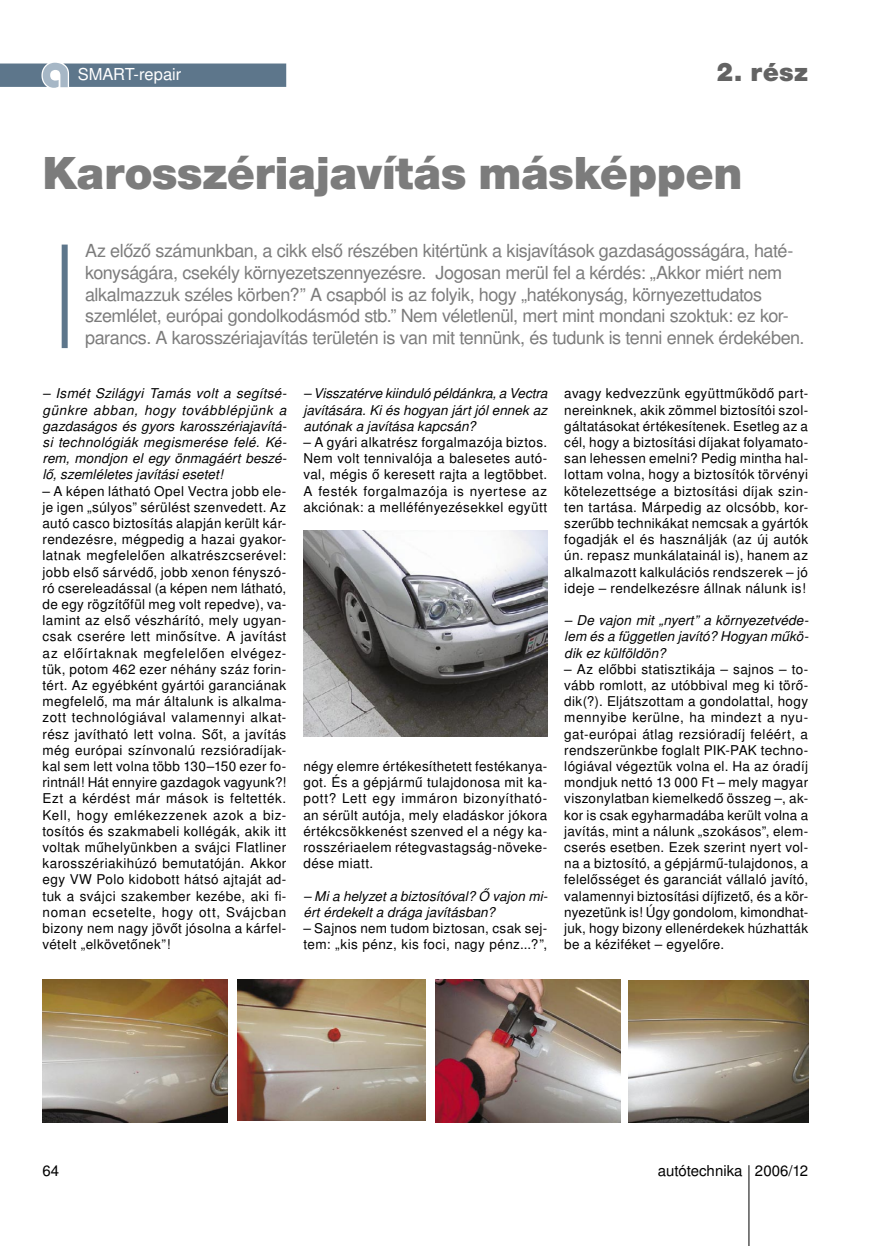
<style>
.page{position:relative;width:872px;height:1246px;background:#fff}
.page>*{position:absolute;margin:0;border:0;box-sizing:border-box;transform-origin:0 0}
.t1{font:900 48px "Nimbus San Nov TOT";color:#7c7c7c}
.cim{font:900 27px "Nimbus San TOT";color:#636363}
.lead{font:18px/21.6px "Nimbus Sans LOT";letter-spacing:-.025em;color:#7c7c7c}
.t2{font:16.5px "Nimbus Sans LOT";letter-spacing:-.005em;color:#fff}
.t3{font:15px "Nimbus Sans LOT";color:#000}
.szoveg_sorkizart{font:13.5px/16.2px "Nimbus Sans LOT";letter-spacing:.025em;color:#000;text-align:justify}
.szoveg_sorkizart-2{font:italic 13.5px/16.2px "Nimbus Sans LOT";letter-spacing:.005em;color:#000;text-align:justify}
</style>
<div class="page">
<svg style="left:0;top:63px;width:286px;height:25px;background:#6f8598"></svg>
<hr style="left:748px;top:1165px;width:1px;height:81px;background:#000">
<div style="left:62px;top:245px;width:6px;height:103px;background:#5d768b"></div>
<img style="left:43px;top:979px;width:184px;height:144px">
<img style="left:237px;top:979px;width:188px;height:141px">
<img style="left:303px;top:530px;width:244px;height:207px">
<img style="left:628px;top:980px;width:180px;height:143px">
<img style="left:435px;top:980px;width:185px;height:142px">
<p class="t2" style="left:78px;top:64px;width:105px">SMART-repair</p>
<p class="cim" style="left:716px;top:56px;width:93px">2. rész</p>
<p class="t1" style="left:43px;top:145px;width:701px">Karosszériajavítás másképpen</p>
<p class="lead" style="left:85px;top:241px;width:721px">Az előző számunkban, a cikk első részében kitértünk a kisjavítások gazdaságosságára, haté&shy;konyságára, csekély környezetszennyezésre. Jogosan merül fel a kérdés: „Akkor miért nem alkalmazzuk széles körben?” A csapból is az folyik, hogy „hatékonyság, környezettudatos szemlélet, európai gondolkodásmód stb.” Nem véletlenül, mert mint mondani szoktuk: ez kor&shy;parancs. A karosszériajavítás területén is van mit tennünk, és tudunk is tenni ennek érdekében.</p>
<p class="szoveg_sorkizart-2" style="left:43px;top:386px;width:246px">– Ismét Szilágyi Tamás volt a segítsé&shy;günkre abban, hogy továbblépjünk a gazdaságos és gyors karosszériajavítá&shy;si technológiák megismerése felé. Ké&shy;rem, mondjon el egy önmagáért beszé&shy;lő, szemléletes javítási esetet!</p>
<p class="szoveg_sorkizart" style="left:43px;top:483px;width:245px">– A képen látható Opel Vectra jobb ele&shy;je igen „súlyos” sérülést szenvedett. Az autó casco biztosítás alapján került kár&shy;rendezésre, mégpedig a hazai gyakor&shy;latnak megfelelően alkatrészcserével: jobb első sárvédő, jobb xenon fényszó&shy;ró csereleadással (a képen nem látható, de egy rögzítőfül meg volt repedve), va&shy;lamint az első vészhárító, mely ugyan&shy;csak cserére lett minősítve. A javítást az előírtaknak megfelelően elvégez&shy;tük, potom 462 ezer néhány száz forin&shy;tért. Az egyébként gyártói garanciának megfelelő, ma már általunk is alkalma&shy;zott technológiával valamennyi alkat&shy;rész javítható lett volna. Sőt, a javítás még európai színvonalú rezsióradíjak&shy;kal sem lett volna több 130–150 ezer fo&shy;rintnál! Hát ennyire gazdagok vagyunk?!<br>Ezt a kérdést már mások is feltették.<br>Kell, hogy emlékezzenek azok a biz&shy;tosítós és szakmabeli kollégák, akik itt voltak műhelyünkben a svájci Flatliner karosszériakihúzó bemutatóján. Akkor egy VW Polo kidobott hátsó ajtaját ad&shy;tuk a svájci szakember kezébe, aki fi&shy;noman ecsetelte, hogy ott, Svájcban bizony nem nagy jövőt jósolna a kárfel&shy;vételt „elkövetőnek”!</p>
<p class="szoveg_sorkizart-2" style="left:303px;top:386px;width:245px">– Visszatérve kiinduló példánkra, a Vectra javítására. Ki és hogyan járt jól ennek az autónak a javítása kapcsán?</p>
<p class="szoveg_sorkizart" style="left:303px;top:434px;width:245px">– A gyári alkatrész forgalmazója biztos.<br>Nem volt tennivalója a balesetes autó&shy;val, mégis ő keresett rajta a legtöbbet.<br>A festék forgalmazója is nyertese az akciónak: a melléfényezésekkel együtt</p>
<p class="szoveg_sorkizart" style="left:303px;top:758px;width:245px">négy elemre értékesíthetett festékanya&shy;got. És a gépjármű tulajdonosa mit ka&shy;pott? Lett egy immáron bizonyítható&shy;an sérült autója, mely eladáskor jókora értékcsökkenést szenved el a négy ka&shy;rosszériaelem rétegvastagság-növeke&shy;dése miatt.</p>
<p class="szoveg_sorkizart-2" style="left:303px;top:888px;width:246px">– Mi a helyzet a biztosítóval? Ő vajon mi&shy;ért érdekelt a drága javításban?</p>
<p class="szoveg_sorkizart" style="left:303px;top:920px;width:245px">– Sajnos nem tudom biztosan, csak sej&shy;tem: „kis pénz, kis foci, nagy pénz...?”,</p>
<p class="szoveg_sorkizart" style="left:564px;top:386px;width:245px">avagy kedvezzünk együttműködő part&shy;nereinknek, akik zömmel biztosítói szol&shy;gáltatásokat értékesítenek. Esetleg az a cél, hogy a biztosítási díjakat folyamato&shy;san lehessen emelni? Pedig mintha hal&shy;lottam volna, hogy a biztosítók törvényi kötelezettsége a biztosítási díjak szin&shy;ten tartása. Márpedig az olcsóbb, kor&shy;szerűbb technikákat nemcsak a gyártók fogadják el és használják (az új autók ún. repasz munkálatainál is), hanem az alkalmazott kalkulációs rendszerek – jó ideje – rendelkezésre állnak nálunk is!</p>
<p class="szoveg_sorkizart-2" style="left:564px;top:612px;width:246px">– De vajon mit „nyert” a környezetvéde&shy;lem és a független javító? Hogyan műkö&shy;dik ez külföldön?</p>
<p class="szoveg_sorkizart" style="left:564px;top:661px;width:245px">– Az előbbi statisztikája – sajnos – to&shy;vább romlott, az utóbbival meg ki törő&shy;dik(?). Eljátszottam a gondolattal, hogy mennyibe kerülne, ha mindezt a nyu&shy;gat-európai átlag rezsióradíj feléért, a rendszerünkbe foglalt PIK-PAK techno&shy;lógiával végeztük volna el. Ha az óradíj mondjuk nettó 13 000 Ft – mely magyar viszonylatban kiemelkedő összeg –, ak&shy;kor is csak egyharmadába került volna a javítás, mint a nálunk „szokásos”, elem&shy;cserés esetben. Ezek szerint nyert vol&shy;na a biztosító, a gépjármű-tulajdonos, a felelősséget és garanciát vállaló javító, valamennyi biztosítási díjfizető, és a kör&shy;nyezetünk is! Úgy gondolom, kimondhat&shy;juk, hogy bizony ellenérdekek húzhatták be a kéziféket – egyelőre.</p>
<p class="t3" style="left:43px;top:1162px;width:18px">64</p>
<p class="t3" style="left:658px;top:1162px;width:152px">autótechnika 2006/12</p>
</div>
